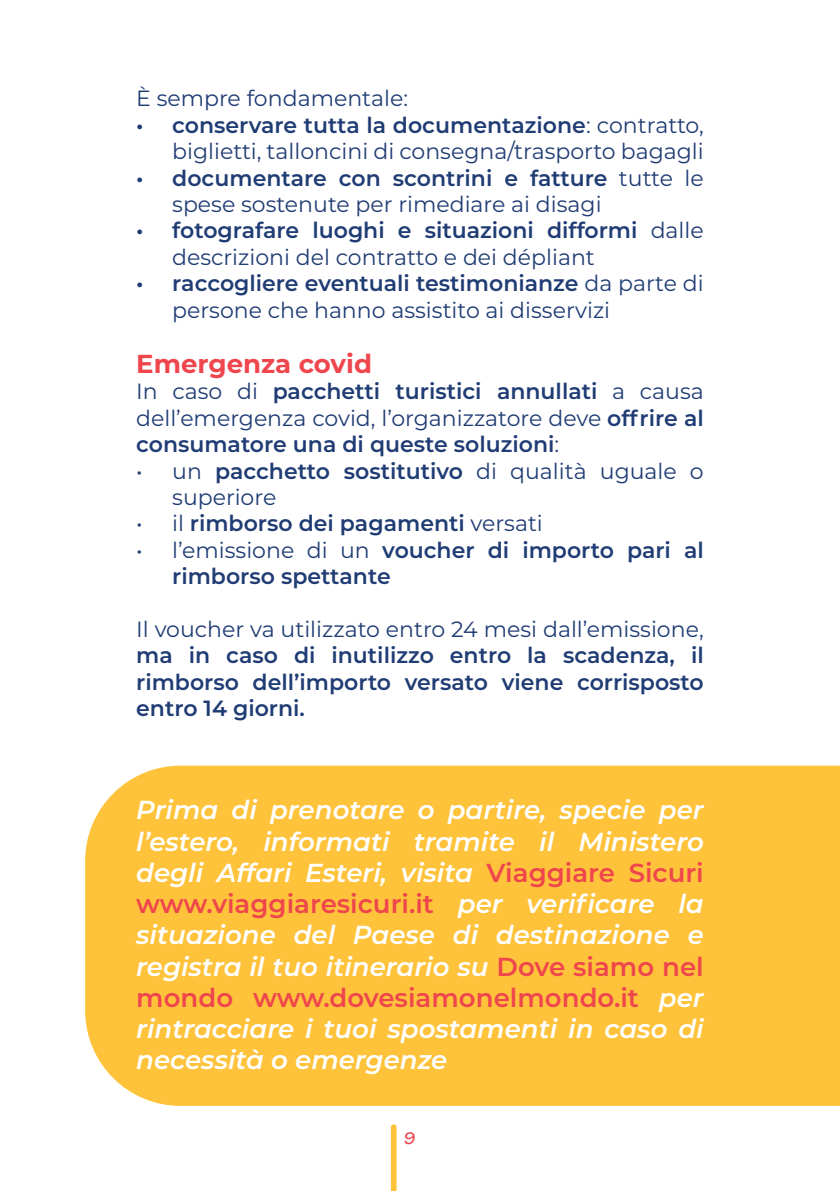
<style>
.page{position:relative;width:840px;height:1191px;background:#fff}
.page>*{position:absolute;margin:0;border:0;box-sizing:border-box;transform-origin:0 0}
.t1{font:italic 600 26px/31.2px "Montserrat";color:#fff;text-align:justify}
.t2{font:700 26px "Montserrat";color:#ef464d}
.t3{font:22px/26.4px "Montserrat";color:#203c74}
.t4{font:600 22px/26.4px "Montserrat";color:#203c74;text-align:justify}
.t5{font:700 18px "Tekton Pro";color:#ef464d}
.s1{font-weight:600}
.s2{font-weight:400}
.s3{font-style:normal;color:#ef464d}
</style>
<div class="page">
<div style="left:85px;top:765px;width:754px;height:341px;background:#fec33b"></div>
<svg style="left:390px;top:1124px;width:6px;height:67px"></svg>
<p class="t3" style="left:136px;top:85px;width:273px">È sempre fondamentale:</p>
<p class="t3" style="left:136px;top:111px;width:568px;text-align:right"><span class="s1">• conservare tutta la documentazione</span>: contratto, biglietti, talloncini di consegna/trasporto bagagli</p>
<p class="t3" style="left:172px;top:164px;width:532px;text-indent:-36px"><span class="s1">• documentare con scontrini e fatture</span> tutte le spese sostenute per rimediare ai disagi</p>
<p class="t3" style="left:172px;top:217px;width:532px;text-indent:-36px"><span class="s1">• fotografare luoghi e situazioni difformi</span> dalle descrizioni del contratto e dei dépliant</p>
<p class="t3" style="left:172px;top:269px;width:532px;text-indent:-36px"><span class="s1">• raccogliere eventuali testimonianze</span> da parte di persone che hanno assistito ai disservizi</p>
<p class="t2" style="left:136px;top:345px;width:237px">Emergenza covid</p>
<p class="t4" style="left:136px;top:377px;width:568px"><span class="s2">In caso di</span> pacchetti turistici annullati <span class="s2">a causa dell’emergenza covid, l’organizzatore deve</span> offrire al consumatore una di queste soluzioni<span class="s2">:</span></p>
<p class="t3" style="left:172px;top:457px;width:532px;text-indent:-36px">• un <span class="s1">pacchetto sostitutivo</span> di qualità uguale o superiore</p>
<p class="t4" style="left:136px;top:509px;width:408px"><span class="s2">• il</span> rimborso dei pagamenti <span class="s2">versati</span></p>
<p class="t4" style="left:172px;top:536px;width:532px;text-indent:-36px"><span class="s2">• l’emissione di un</span> voucher di importo pari al rimborso spettante</p>
<p class="t4" style="left:136px;top:615px;width:568px"><span class="s2">Il voucher va utilizzato entro 24 mesi dall’emissione, </span>ma in caso di inutilizzo entro la scadenza, il rimborso dell’importo versato viene corrisposto entro 14 giorni.</p>
<p class="t1" style="left:136px;top:793px;width:568px">Prima di prenotare o partire, specie per l’estero, informati tramite il Ministero degli Affari Esteri, visita <span class="s3">Viaggiare Sicuri www.viaggiaresicuri.it</span> per verificare la situazione del Paese di destinazione e registra il tuo itinerario su <span class="s3">Dove siamo nel mondo www.dovesiamonelmondo.it</span> per rintracciare i tuoi spostamenti in caso di necessità o emergenze</p>
<p class="t5" style="left:403px;top:1127px;width:13px">9</p>
</div>
